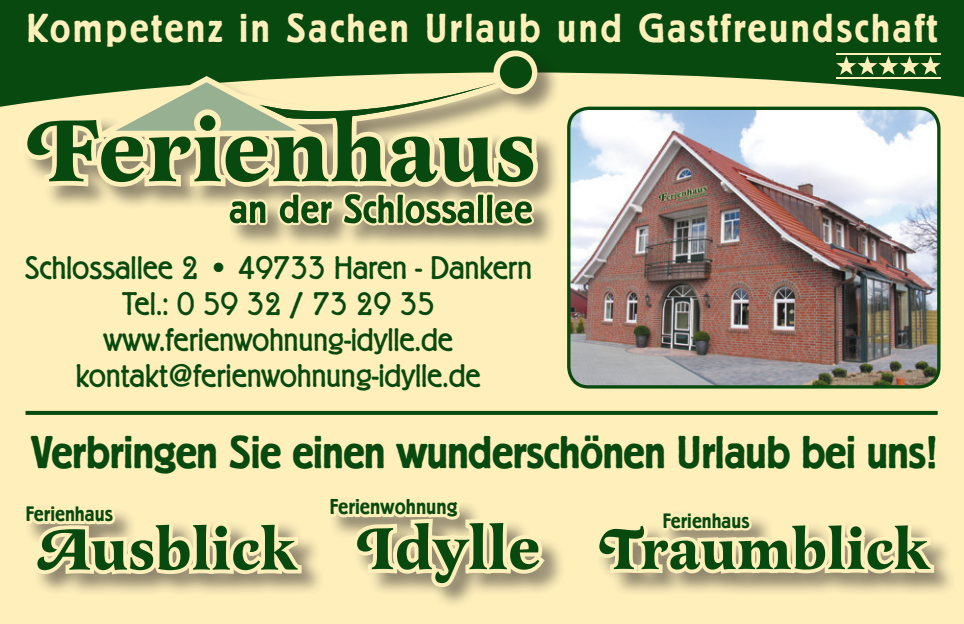
<style>
.page{position:relative;width:964px;height:624px;background:#feefbb}
.page>*{position:absolute;margin:0;border:0;box-sizing:border-box;transform-origin:0 0}
.t1{font:700 61.2px "Latienne Swa T";color:#07490e}
.t2{font:700 59.6px "Latienne Swa T";color:#07490e}
.t3{font:700 58px "Latienne Swa T";color:#07490e}
.t4{font:600 48px "Berliner Grotesk D";letter-spacing:-.01em;color:#07490e}
.t5{font:500 40px "Berliner Grotesk";letter-spacing:.06em;color:#feefbb}
.t6{font:300 34.4px/36px "Berliner Grotesk D";letter-spacing:-.01em;color:#07490e;text-align:center}
.t7{font:500 21.2px "Berliner Grotesk";color:#07490e}
.t8{font:500 20.8px "Berliner Grotesk";color:#07490e}
.t9{font:500 20.4px "Berliner Grotesk";color:#07490e}
</style>
<div class="page">
<svg style="left:0;top:0;width:964px;height:107px;background:#2c6228"></svg>
<img style="left:570px;top:108px;width:369px;height:279px">
<div style="left:567px;top:107px;width:373px;height:281px;border:3px solid #07490e;border-radius:20px"></div>
<svg style="left:26px;top:411px;width:911px;height:4px;background:#0c4c11"></svg>
<div style="left:24px;top:503px;width:301px;height:93px;background:#231f20;opacity:.5"></div>
<svg style="left:24px;top:503px;width:281px;height:77px"></svg>
<div style="left:328px;top:495px;width:239px;height:114px;background:#231f20;opacity:.5"></div>
<svg style="left:328px;top:495px;width:222px;height:99px"></svg>
<div style="left:595px;top:508px;width:362px;height:88px;background:#231f20;opacity:.5"></div>
<svg style="left:595px;top:508px;width:343px;height:88px"></svg>
<div style="left:21px;top:49px;width:538px;height:198px;background:#231f20;opacity:.5"></div>
<svg style="left:92px;top:50px;width:445px;height:58px;background:#2e6329"></svg>
<svg style="left:23px;top:108px;width:515px;height:79px"></svg>
<svg style="left:227px;top:199px;width:41px;height:26px"></svg>
<svg style="left:277px;top:192px;width:57px;height:33px"></svg>
<svg style="left:342px;top:192px;width:192px;height:33px"></svg>
<svg style="left:27px;top:82px;width:506px;height:100px"></svg>
<div style="left:500px;top:56px;width:32px;height:32px;background:#07490e;border-radius:50%"></div>
<svg style="left:836px;top:56px;width:104px;height:19px"></svg>
<hr style="left:836px;top:53px;width:104px;height:1px;background:#feefbb">
<hr style="left:836px;top:77px;width:104px;height:1px;background:#feefbb">
<p class="t5" style="left:26px;top:7px;width:912px">Kompetenz in Sachen Urlaub und Gastfreundschaft</p>
<p class="t6" style="left:25px;top:249px;width:509px">Schlossallee 2 • 49733 Haren - Dankern<br>Tel.: 0 59 32 / 73 29 35 www.ferienwohnung-idylle.de kontakt@ferienwohnung-idylle.de</p>
<h3 class="t4" style="left:31px;top:424px;width:909px">Verbringen Sie einen wunderschönen Urlaub bei uns!</h3>
<p class="t8" style="left:26px;top:503px;width:89px">Ferienhaus</p>
<h2 class="t2" style="left:37px;top:512px;width:261px">Ausblick</h2>
<p class="t7" style="left:329px;top:495px;width:129px">Ferienwohnung</p>
<h1 class="t1" style="left:357px;top:510px;width:185px">Idylle</h1>
<p class="t9" style="left:662px;top:509px;width:88px">Ferienhaus</p>
<h3 class="t3" style="left:599px;top:513px;width:331px">Traumblick</h3>
</div>
